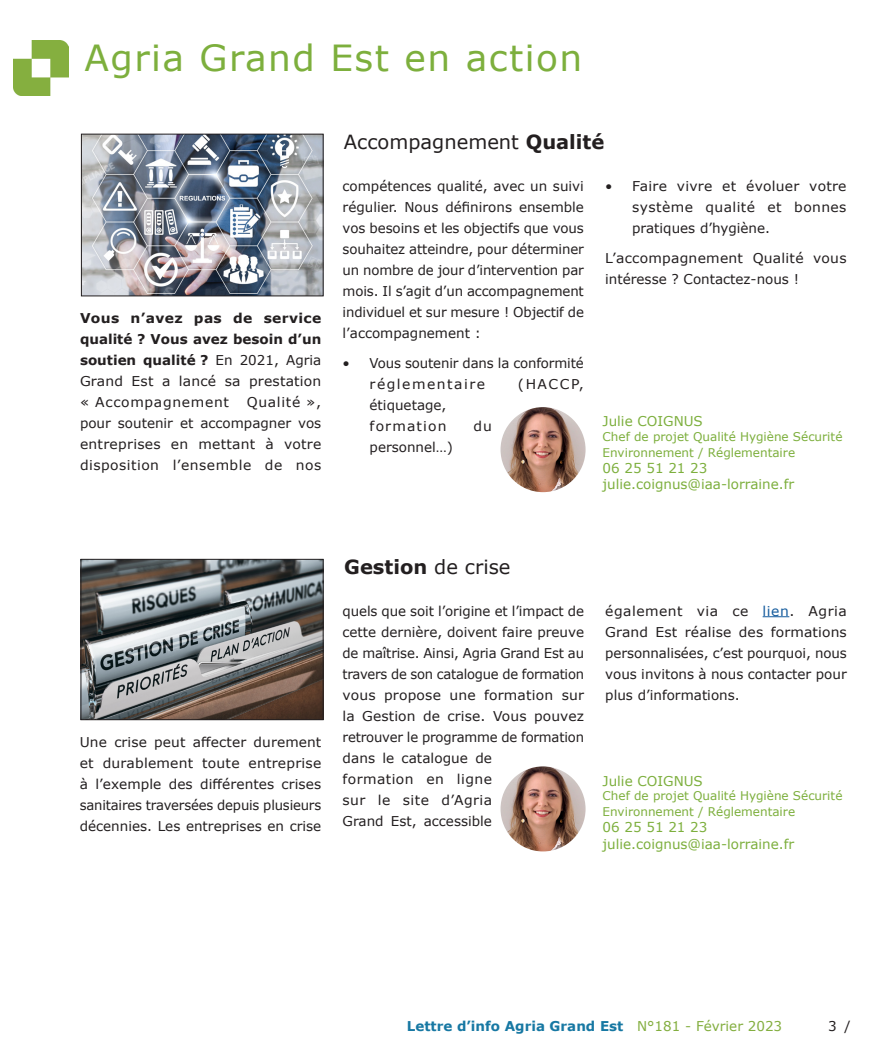
<style>
.page{position:relative;width:893px;height:1063px;background:#fff}
.page>*{position:absolute;margin:0;border:0;box-sizing:border-box;transform-origin:0 0}
.t1{font:36px "Verdana";letter-spacing:.04em;color:#7daf3d}
.t2{font:19.5px "Verdana";color:#231f20}
.t3{font:700 19.5px "Verdana";color:#231f20}
.Paragraphe_avec_moin{font:13.5px/21px "Verdana";color:#231f20;text-align:justify}
.Paragraphe_avec_moin-2{font:700 13.5px/21px "Verdana";color:#231f20;text-align:justify}
.t4{font:13.5px "Verdana";color:#7daf3d}
.Paragraphe_avec_moin-3{font:13.5px/21px "Verdana";letter-spacing:.02em;color:#231f20}
.t5{font:700 13.5px "Verdana";color:#1778a3}
.t6{font:12px "Verdana";color:#7daf3d}
.s1{font-weight:400}
.s2{font-weight:700}
.s3{color:#175d9e}
.s4{font-weight:400;color:#83ae3f}
</style>
<div class="page">
<img style="left:83px;top:136px;width:238px;height:158px">
<div style="left:81px;top:134px;width:242px;height:162px;border:1px solid #231f20"></div>
<img style="left:500px;top:407px;width:86px;height:85px;border-radius:43px">
<img style="left:83px;top:561px;width:238px;height:157px">
<div style="left:81px;top:559px;width:242px;height:161px;border:1px solid #231f20"></div>
<svg style="left:763px;top:616px;width:26px;height:1px"></svg>
<img style="left:500px;top:766px;width:86px;height:85px;border-radius:43px">
<img style="left:14px;top:40px;width:55px;height:56px">
<p class="t1" style="left:84px;top:33px;width:499px">Agria Grand Est en action</p>
<p class="Paragraphe_avec_moin-2" style="left:80px;top:308px;width:243px">Vous n’avez pas de service qualité ? Vous avez besoin d’un soutien qualité ? <span class="s1">En 2021, Agria Grand Est a lancé sa prestation « Accompagnement</span></p>
<p class="Paragraphe_avec_moin" style="left:80px;top:392px;width:243px;text-indent:167px">Qualité », pour soutenir et accompagner vos entreprises en mettant à votre disposition l’ensemble de nos</p>
<p class="t2" style="left:344px;top:128px;width:262px">Accompagnement <span class="s2">Qualité</span></p>
<p class="Paragraphe_avec_moin" style="left:343px;top:175px;width:243px">compétences qualité, avec un suivi régulier. Nous définirons ensemble vos besoins et les objectifs que vous souhaitez atteindre, pour déterminer un nombre de jour d’intervention par mois. Il s’agit d’un accompagnement individuel et sur mesure ! Objectif de l’accompagnement :</p>
<p class="Paragraphe_avec_moin" style="left:370px;top:352px;width:216px;text-indent:-27px">• Vous soutenir dans la conformité réglementaire</p>
<p class="Paragraphe_avec_moin" style="left:518px;top:373px;width:68px">(HACCP,</p>
<p class="Paragraphe_avec_moin" style="left:370px;top:394px;width:79px">étiquetage, formation</p>
<p class="Paragraphe_avec_moin" style="left:370px;top:436px;width:85px">personnel…)</p>
<p class="Paragraphe_avec_moin" style="left:473px;top:415px;width:20px">du</p>
<p class="Paragraphe_avec_moin" style="left:632px;top:175px;width:216px;text-indent:-27px">• Faire vivre et évoluer votre système qualité et bonnes pratiques d’hygiène.</p>
<p class="Paragraphe_avec_moin-3" style="left:605px;top:247px;width:243px">L’accompagnement Qualité vous intéresse ? Contactez-nous !</p>
<p class="t4" style="left:603px;top:412px;width:102px">Julie COIGNUS</p>
<p class="t6" style="left:603px;top:428px;width:241px">Chef de projet Qualité Hygiène Sécurité</p>
<p class="t6" style="left:603px;top:444px;width:194px">Environnement / Réglementaire</p>
<p class="t4" style="left:603px;top:459px;width:106px">06 25 51 21 23</p>
<p class="t4" style="left:603px;top:475px;width:193px">julie.coignus@iaa-lorraine.fr</p>
<p class="Paragraphe_avec_moin" style="left:80px;top:732px;width:243px">Une crise peut affecter durement et durablement toute entreprise à l’exemple des différentes crises sanitaires traversées depuis plusieurs décennies. Les entreprises en crise</p>
<p class="t3" style="left:344px;top:553px;width:168px">Gestion <span class="s1">de crise</span></p>
<p class="Paragraphe_avec_moin" style="left:343px;top:600px;width:243px;text-align:left">quels que soit l’origine et l’impact de cette dernière, doivent faire preuve de maîtrise. Ainsi, Agria Grand Est au travers de son catalogue de formation vous propose une formation sur la Gestion de crise. Vous pouvez retrouver le programme de formation dans le catalogue de<br>formation en ligne<br>sur le site d’Agria<br>Grand Est, accessible</p>
<p class="Paragraphe_avec_moin" style="left:605px;top:600px;width:243px">également via ce <span class="s3">lien</span>. Agria Grand Est réalise des formations personnalisées, c’est pourquoi, nous vous invitons à nous contacter pour plus d’informations.</p>
<p class="t4" style="left:603px;top:771px;width:102px">Julie COIGNUS</p>
<p class="t6" style="left:603px;top:787px;width:241px">Chef de projet Qualité Hygiène Sécurité</p>
<p class="t6" style="left:603px;top:803px;width:194px">Environnement / Réglementaire</p>
<p class="t4" style="left:603px;top:818px;width:106px">06 25 51 21 23</p>
<p class="t4" style="left:603px;top:834px;width:193px">julie.coignus@iaa-lorraine.fr</p>
<p class="t5" style="left:407px;top:1016px;width:377px">Lettre d’info Agria Grand Est <span class="s4">N°181 - Février 2023</span></p>
<p class="Paragraphe_avec_moin" style="left:828px;top:1015px;width:24px">3 /</p>
</div>
